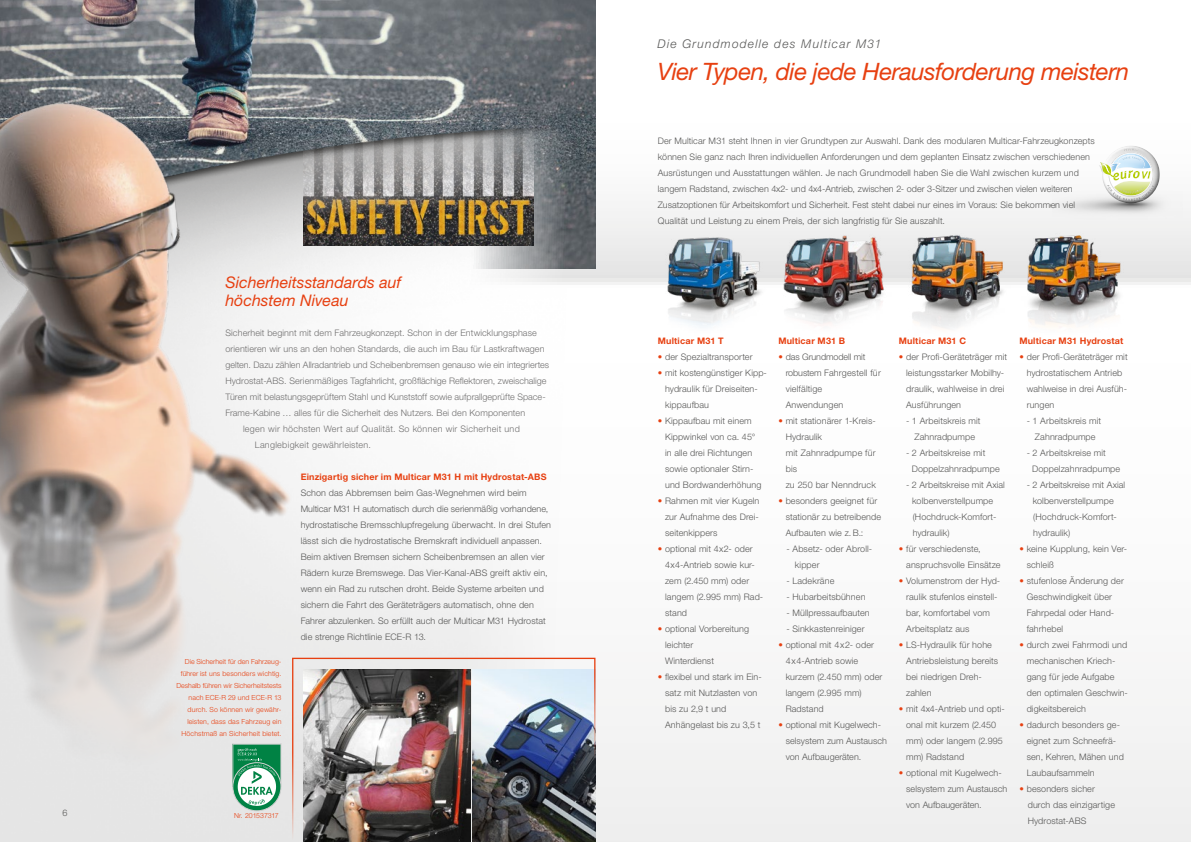
<style>
.page{position:relative;width:1191px;height:842px;background:#fbfbfb}
.page>*{position:absolute;margin:0;border:0;box-sizing:border-box;transform-origin:0 0}
.t1{font:italic 24px "Helvetica Neue LT Std";letter-spacing:-.02em;color:#e74011}
.t2{font:italic 16px/18px "Helvetica Neue LT Std";color:#e74011}
.t3{font:italic 300 12px "Helvetica Neue LT Std";letter-spacing:.1em;color:#575756}
.t4{font:300 9px/16px "Helvetica Neue LT Std";letter-spacing:.01em;color:#575756}
.t5{font:300 9px "Helvetica Neue LT Std";letter-spacing:.01em;color:#706f6f}
.t6{font:700 9px "Helvetica Neue LT Std";letter-spacing:.02em;color:#e74011}
.t7{font:300 9px "Helvetica Neue LT Std";letter-spacing:.03em;color:#706f6f}
.t8{font:300 7px/12px "Helvetica Neue LT Std";letter-spacing:.01em;color:#e74011;text-align:right}
.t9{font:300 7px "Helvetica Neue LT Std";letter-spacing:-.015em;color:#e74011}
.s1{color:#e74011}
</style>
<div class="page">
<img style="left:897px;top:233px;width:113px;height:93px">
<img style="left:1010px;top:231px;width:130px;height:93px">
<img style="left:773px;top:231px;width:124px;height:91px">
<img style="left:654px;top:231px;width:119px;height:94px">
<div style="left:1093px;top:143px;width:74px;height:64px;background:#000;opacity:.44"></div>
<img style="left:1056px;top:190px;width:111px;height:25px">
<img style="left:0;top:0;width:595px;height:87px">
<img style="left:456px;top:87px;width:139px;height:571px">
<img style="left:456px;top:106px;width:77px;height:139px">
<img style="left:0;top:4px;width:456px;height:838px">
<img style="left:292px;top:658px;width:303px;height:184px">
<p class="t4" style="left:62px;top:805px;width:7px">6</p>
<h2 class="t2" style="left:225px;top:273px;width:177px">Sicherheitsstandards auf höchstem Niveau</h2>
<p class="t5" style="left:225px;top:327px;width:313px">Sicherheit beginnt mit dem Fahrzeugkonzept. Schon in der Entwicklungsphase</p>
<p class="t5" style="left:225px;top:343px;width:321px">orientieren wir uns an den hohen Standards, die auch im Bau für Lastkraftwagen</p>
<p class="t5" style="left:225px;top:359px;width:325px">gelten. Dazu zählen Allradantrieb und Scheibenbremsen genauso wie ein integriertes</p>
<p class="t5" style="left:225px;top:375px;width:323px">Hydrostat-ABS. Serienmäßiges Tagfahrlicht, großflächige Reflektoren, zweischalige</p>
<p class="t5" style="left:225px;top:391px;width:322px">Türen mit belastungsgeprüftem Stahl und Kunststoff sowie aufprallgeprüfte Space-</p>
<p class="t5" style="left:225px;top:407px;width:301px">Frame-Kabine … alles für die Sicherheit des Nutzers. Bei den Komponenten</p>
<p class="t7" style="left:243px;top:423px;width:278px">legen wir höchsten Wert auf Qualität. So können wir Sicherheit und</p>
<p class="t7" style="left:255px;top:439px;width:118px">Langlebigkeit gewährleisten.</p>
<p class="t8" style="left:176px;top:655px;width:106px">Die Sicherheit für den Fahrzeug&shy;führer ist uns besonders wichtig.<br>Deshalb führen wir Sicherheitstests nach ECE-R 29 und ECE-R 13 durch. So können wir gewähr&shy;leisten, dass das Fahrzeug ein<br>Höchstmaß an Sicherheit bietet.</p>
<p class="t6" style="left:301px;top:471px;width:247px">Einzigartig sicher im Multicar M31 H mit Hydrostat-ABS</p>
<p class="t4" style="left:301px;top:485px;width:252px">Schon das Abbremsen beim Gas-Wegnehmen wird beim Multicar M31 H automatisch durch die serienmäßig vorhandene, hydrostatische Bremsschlupfregelung überwacht. In drei Stufen lässt sich die hydrostatische Bremskraft individuell anpassen.<br>Beim aktiven Bremsen sichern Scheibenbremsen an allen vier Rädern kurze Bremswege. Das Vier-Kanal-ABS greift aktiv ein, wenn ein Rad zu rutschen droht. Beide Systeme arbeiten und sichern die Fahrt des Geräteträgers automatisch, ohne den Fahrer abzulenken. So erfüllt auch der Multicar M31 Hydrostat die strenge Richtlinie ECE-R 13.</p>
<p class="t9" style="left:234px;top:811px;width:46px">Nr. 201537317</p>
<h3 class="t3" style="left:657px;top:37px;width:225px">Die Grundmodelle des Multicar M31</h3>
<h1 class="t1" style="left:657px;top:57px;width:473px">Vier Typen, die jede Herausforderung meistern</h1>
<p class="t4" style="left:658px;top:133px;width:438px">Der Multicar M31 steht Ihnen in vier Grundtypen zur Auswahl. Dank des modularen Multicar-Fahrzeugkonzepts können Sie ganz nach Ihren individuellen Anforderungen und dem geplanten Einsatz zwischen verschiedenen Ausrüstungen und Ausstattungen wählen. Je nach Grundmodell haben Sie die Wahl zwischen kurzem und langem Radstand, zwischen 4x2- und 4x4-Antrieb, zwischen 2- oder 3-Sitzer und zwischen vielen weiteren Zusatzoptionen für Arbeitskomfort und Sicherheit. Fest steht dabei nur eines im Voraus: Sie bekommen viel Qualität und Leistung zu einem Preis, der sich langfristig für Sie auszahlt.</p>
<p class="t6" style="left:658px;top:335px;width:67px">Multicar M31 T</p>
<p class="t4" style="left:658px;top:349px;width:96px"><span class="s1">•</span> der Spezialtransporter</p>
<p class="t4" style="left:665px;top:365px;width:102px;text-indent:-7px"><span class="s1">•</span> mit kostengünstiger Kipp&shy;hydraulik für Dreiseiten&shy;kippaufbau</p>
<p class="t4" style="left:665px;top:413px;width:98px;text-indent:-7px"><span class="s1">•</span> Kippaufbau mit einem<br>Kippwinkel von ca. 45° in alle drei Richtungen sowie optionaler Stirn&shy;und Bordwanderhöhung</p>
<p class="t4" style="left:665px;top:493px;width:96px;text-align:justify;text-indent:-7px"><span class="s1">•</span> Rahmen mit vier Kugeln zur Aufnahme des Drei&shy;seitenkippers</p>
<p class="t4" style="left:665px;top:541px;width:100px;text-indent:-7px"><span class="s1">•</span> optional mit 4x2- oder<br>4x4-Antrieb sowie kur&shy;zem (2.450 mm) oder langem (2.995 mm) Rad&shy;stand</p>
<p class="t4" style="left:665px;top:621px;width:85px;text-indent:-7px"><span class="s1">•</span> optional Vorbereitung leichter<br>Winterdienst</p>
<p class="t4" style="left:665px;top:669px;width:98px;text-indent:-7px"><span class="s1">•</span> flexibel und stark im Ein&shy;satz mit Nutzlasten von bis zu 2,9 t und<br>Anhängelast bis zu 3,5 t</p>
<p class="t6" style="left:778px;top:335px;width:68px">Multicar M31 B</p>
<p class="t4" style="left:785px;top:349px;width:97px;text-indent:-7px"><span class="s1">•</span> das Grundmodell mit robustem Fahrgestell für vielfältige<br>Anwendungen</p>
<p class="t4" style="left:785px;top:413px;width:92px;text-indent:-7px"><span class="s1">•</span> mit stationärer 1-Kreis-<br>Hydraulik<br>mit Zahnradpumpe für bis<br>zu 250 bar Nenndruck</p>
<p class="t4" style="left:785px;top:493px;width:97px;text-indent:-7px"><span class="s1">•</span> besonders geeignet für stationär zu betreibende<br>Aufbauten wie z. B.:</p>
<p class="t4" style="left:795px;top:541px;width:79px;text-indent:-9px">- Absetz- oder Abroll&shy;kipper</p>
<p class="t4" style="left:786px;top:573px;width:49px">- Ladekräne</p>
<p class="t4" style="left:786px;top:589px;width:81px">- Hubarbeitsbühnen</p>
<p class="t4" style="left:786px;top:605px;width:85px">- Müllpressaufbauten</p>
<p class="t4" style="left:786px;top:621px;width:80px">- Sinkkastenreiniger</p>
<p class="t4" style="left:785px;top:637px;width:98px;text-indent:-7px"><span class="s1">•</span> optional mit 4 x 2- oder<br>4 x 4-Antrieb sowie kurzem (2.450 mm) oder langem (2.995 mm)<br>Radstand</p>
<p class="t4" style="left:785px;top:717px;width:103px;text-indent:-7px"><span class="s1">•</span> optional mit Kugelwech&shy;selsystem zum Austausch von Aufbaugeräten.</p>
<p class="t6" style="left:899px;top:335px;width:69px">Multicar M31 C</p>
<p class="t4" style="left:906px;top:349px;width:102px;text-indent:-7px"><span class="s1">•</span> der Profi-Geräteträger mit leistungsstarker Mobilhy&shy;draulik, wahlweise in drei<br>Ausführungen</p>
<p class="t4" style="left:906px;top:413px;width:76px;text-align:center">- 1 Arbeitskreis mit<br>Zahnradpumpe</p>
<p class="t4" style="left:911px;top:445px;width:89px;text-indent:-6px">- 2 Arbeitskreise mit<br>Doppelzahnradpumpe</p>
<p class="t4" style="left:912px;top:477px;width:94px;text-indent:-6px">- 2 Arbeitskreise mit Axial kolbenverstellpumpe (Hochdruck-Komfort&shy;hydraulik)</p>
<p class="t4" style="left:906px;top:541px;width:96px;text-indent:-7px"><span class="s1">•</span> für verschiedenste, anspruchsvolle Einsätze</p>
<p class="t4" style="left:906px;top:573px;width:96px;text-indent:-7px"><span class="s1">•</span> Volumenstrom der Hyd&shy;raulik stufenlos einstell&shy;bar, komfortabel vom<br>Arbeitsplatz aus</p>
<p class="t4" style="left:906px;top:637px;width:94px;text-indent:-7px"><span class="s1">•</span> LS-Hydraulik für hohe<br>Antriebsleistung bereits bei niedrigen Dreh&shy;zahlen</p>
<p class="t4" style="left:906px;top:701px;width:100px;text-indent:-7px"><span class="s1">•</span> mit 4x4-Antrieb und opti&shy;onal mit kurzem (2.450 mm) oder langem (2.995 mm) Radstand</p>
<p class="t4" style="left:906px;top:765px;width:103px;text-indent:-7px"><span class="s1">•</span> optional mit Kugelwech&shy;selsystem zum Austausch von Aufbaugeräten.</p>
<p class="t6" style="left:1019px;top:335px;width:105px">Multicar M31 Hydrostat</p>
<p class="t4" style="left:1026px;top:349px;width:102px;text-indent:-7px"><span class="s1">•</span> der Profi-Geräteträger mit hydrostatischem Antrieb wahlweise in drei Ausfüh&shy;rungen</p>
<p class="t4" style="left:1026px;top:413px;width:76px;text-align:center">- 1 Arbeitskreis mit<br>Zahnradpumpe</p>
<p class="t4" style="left:1032px;top:445px;width:89px;text-indent:-6px">- 2 Arbeitskreise mit<br>Doppelzahnradpumpe</p>
<p class="t4" style="left:1032px;top:477px;width:94px;text-indent:-6px">- 2 Arbeitskreise mit Axial kolbenverstellpumpe (Hochdruck-Komfort&shy;hydraulik)</p>
<p class="t4" style="left:1026px;top:541px;width:102px;text-indent:-7px"><span class="s1">•</span> keine Kupplung, kein Ver&shy;schleiß</p>
<p class="t4" style="left:1026px;top:573px;width:99px;text-indent:-7px"><span class="s1">•</span> stufenlose Änderung der<br>Geschwindigkeit über<br>Fahrpedal oder Hand&shy;fahrhebel</p>
<p class="t4" style="left:1026px;top:637px;width:103px;text-indent:-7px"><span class="s1">•</span> durch zwei Fahrmodi und mechanischen Kriech&shy;gang für jede Aufgabe den optimalen Geschwin&shy;digkeitsbereich</p>
<p class="t4" style="left:1026px;top:717px;width:99px;text-indent:-7px"><span class="s1">•</span> dadurch besonders ge&shy;eignet zum Schneefrä&shy;sen, Kehren, Mähen und<br>Laubaufsammeln</p>
<p class="t4" style="left:1027px;top:781px;width:89px;text-indent:-8px"><span class="s1">•</span> besonders sicher durch das einzigartige<br>Hydrostat-ABS</p>
</div>
